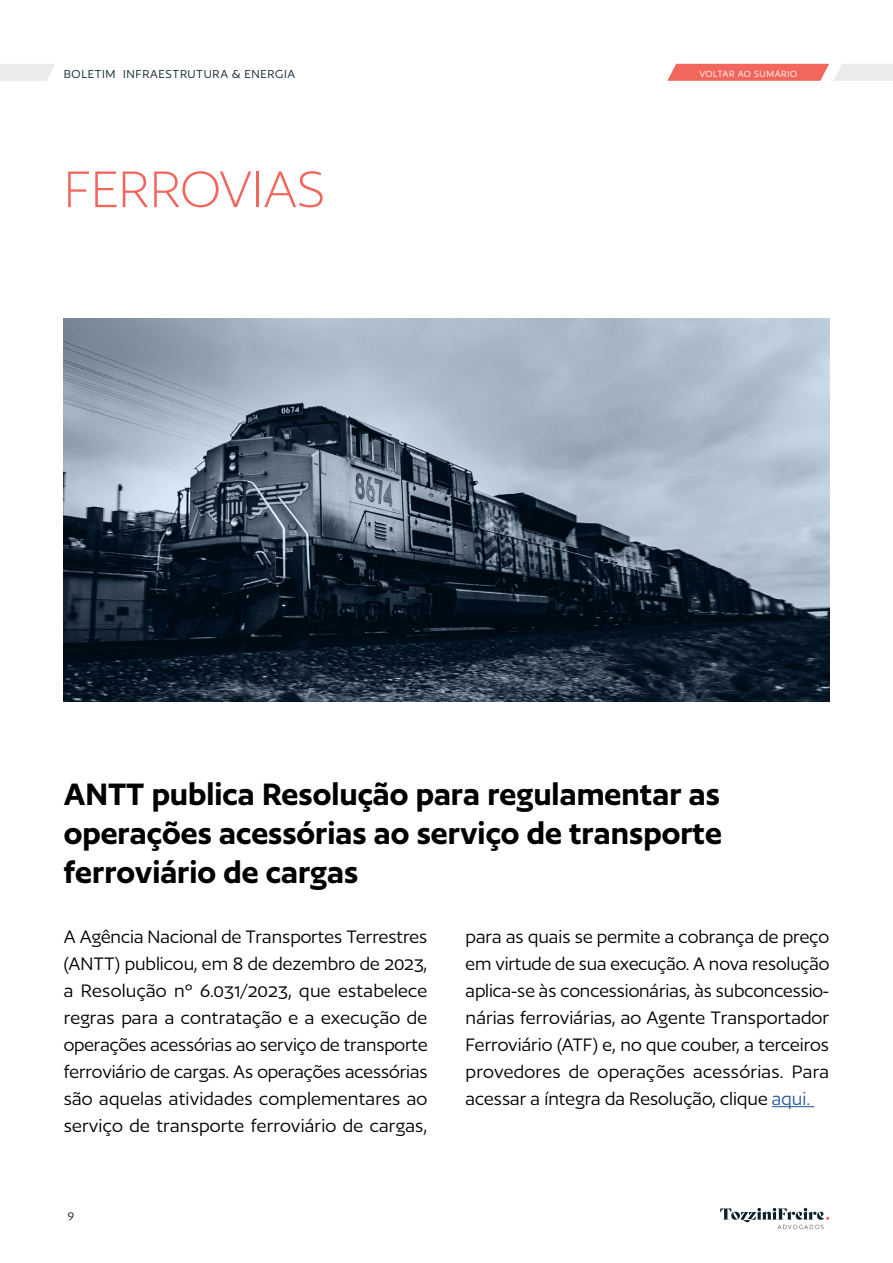
<style>
.page{position:relative;width:893px;height:1263px;background:#fff}
.page>*{position:absolute;margin:0;border:0;box-sizing:border-box;transform-origin:0 0}
.t1{font:300 60px "Author";color:#f2665e}
.t2{font:600 36px/39px "Author";color:#000;text-align:justify}
.t3{font:21px/27px "Author";letter-spacing:.005em;color:#000;text-align:justify}
.t4{font:13.5px "Author";letter-spacing:.05em;color:#0b2430}
.t5{font:10.5px "Author";letter-spacing:.05em;color:#fff}
.s1{color:#275b9b}
</style>
<div class="page">
<svg style="left:720px;top:1208px;width:109px;height:21px"></svg>
<svg style="left:0;top:64px;width:55px;height:17px"></svg>
<svg style="left:667px;top:64px;width:226px;height:17px;background:#f1938e"></svg>
<hr style="left:772px;top:1106px;width:42px;height:1px;background:#275b9b">
<img style="left:64px;top:319px;width:765px;height:383px">
<p class="t4" style="left:64px;top:67px;width:233px">BOLETIM INFRAESTRUTURA &amp; ENERGIA</p>
<h1 class="t1" style="left:64px;top:159px;width:262px">FERROVIAS</h1>
<p class="t5" style="left:699px;top:68px;width:99px">VOLTAR AO SUMÁRIO</p>
<h2 class="t2" style="left:64px;top:774px;width:660px">ANTT publica Resolução para regulamentar as operações acessórias ao serviço de transporte ferroviário de cargas</h2>
<p class="t3" style="left:64px;top:923px;width:365px">A Agência Nacional de Transportes Terrestres (ANTT) publicou, em 8 de dezembro de 2023, a Resolução nº 6.031/2023, que estabelece regras para a contratação e a execução de operações acessórias ao serviço de transporte ferroviário de cargas. As operações acessórias são aquelas atividades complementares ao serviço de transporte ferroviário de cargas,</p>
<p class="t3" style="left:466px;top:923px;width:365px">para as quais se permite a cobrança de preço em virtude de sua execução. A nova resolução aplica-se às concessionárias, às subconcessio&shy;nárias ferroviárias, ao Agente Transportador Ferroviário (ATF) e, no que couber, a terceiros provedores de operações acessórias. Para acessar a íntegra da Resolução, clique <span class="s1">aqui.</span></p>
<p class="t4" style="left:68px;top:1209px;width:8px">9</p>
</div>
